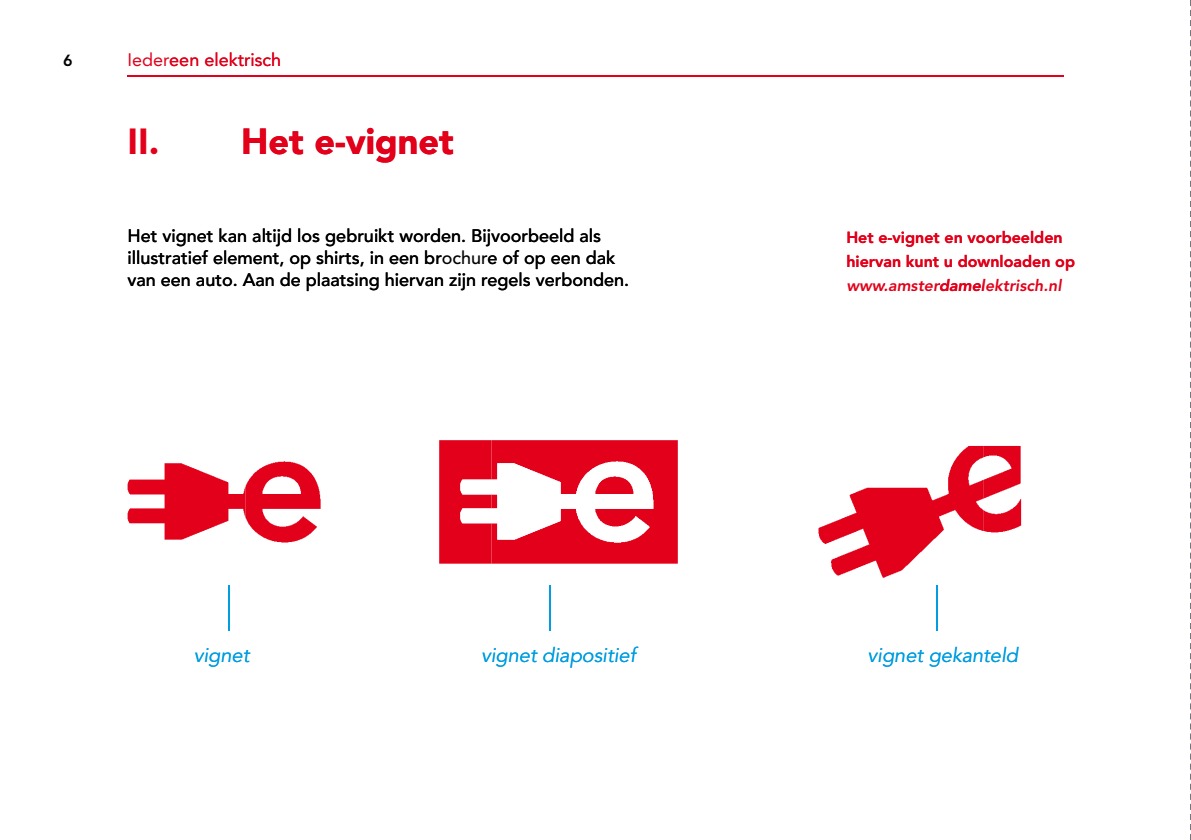
<style>
.page{position:relative;width:1191px;height:840px;background:#fff}
.page>*{position:absolute;margin:0;border:0;box-sizing:border-box;transform-origin:0 0}
.t1{font:900 36px "Avenir";color:#e2001a}
.t2{font:italic 20px "Avenir";color:#009ee0}
.t3{font:500 18px "Avenir";color:#000}
.t4{font:18px "Avenir";color:#e2001a}
.t5{font:800 16px "Avenir";color:#e2001a}
.t6{font:italic 800 16px "Avenir";color:#e2001a}
.t7{font:800 16px "Avenir";color:#000}
</style>
<div class="page">
<hr style="left:127px;top:75px;width:119px;height:2px;background:#e2001a">
<hr style="left:246px;top:75px;width:245px;height:2px;background:#e2001a">
<hr style="left:491px;top:75px;width:246px;height:2px;background:#e2001a">
<hr style="left:737px;top:75px;width:246px;height:2px;background:#e2001a">
<hr style="left:983px;top:75px;width:80px;height:2px;background:#e2001a">
<svg style="left:228px;top:585px;width:2px;height:8px"></svg>
<svg style="left:128px;top:461px;width:192px;height:81px"></svg>
<svg style="left:549px;top:585px;width:2px;height:8px"></svg>
<svg style="left:439px;top:440px;width:239px;height:123px"></svg>
<svg style="left:818px;top:445px;width:203px;height:132px"></svg>
<hr style="left:228px;top:593px;width:2px;height:37px;background:#009ee0">
<hr style="left:549px;top:593px;width:2px;height:37px;background:#009ee0">
<hr style="left:935px;top:593px;width:2px;height:37px;background:#009ee0">
<svg style="left:1190px;top:0;width:1px;height:839px"></svg>
<p class="t7" style="left:63px;top:54px;width:11px">6</p>
<p class="t4" style="left:128px;top:52px;width:155px">Iedereen elektrisch</p>
<h1 class="t1" style="left:128px;top:126px;width:33px">II.</h1>
<h1 class="t1" style="left:241px;top:126px;width:214px">Het e-vignet</h1>
<p class="t3" style="left:128px;top:228px;width:475px">Het vignet kan altijd los gebruikt worden. Bijvoorbeeld als</p>
<p class="t3" style="left:128px;top:250px;width:489px">illustratief element, op shirts, in een brochure of op een dak</p>
<p class="t3" style="left:128px;top:272px;width:503px">van een auto. Aan de plaatsing hiervan zijn regels verbonden.</p>
<p class="t5" style="left:846px;top:231px;width:218px">Het e-vignet en voorbeelden</p>
<p class="t5" style="left:846px;top:255px;width:230px">hiervan kunt u downloaden op</p>
<p class="t6" style="left:846px;top:279px;width:217px">www.amsterdamelektrisch.nl</p>
<p class="t2" style="left:194px;top:646px;width:57px">vignet</p>
<p class="t2" style="left:481px;top:646px;width:156px">vignet diapositief</p>
<p class="t2" style="left:867px;top:646px;width:152px">vignet gekanteld</p>
</div>
